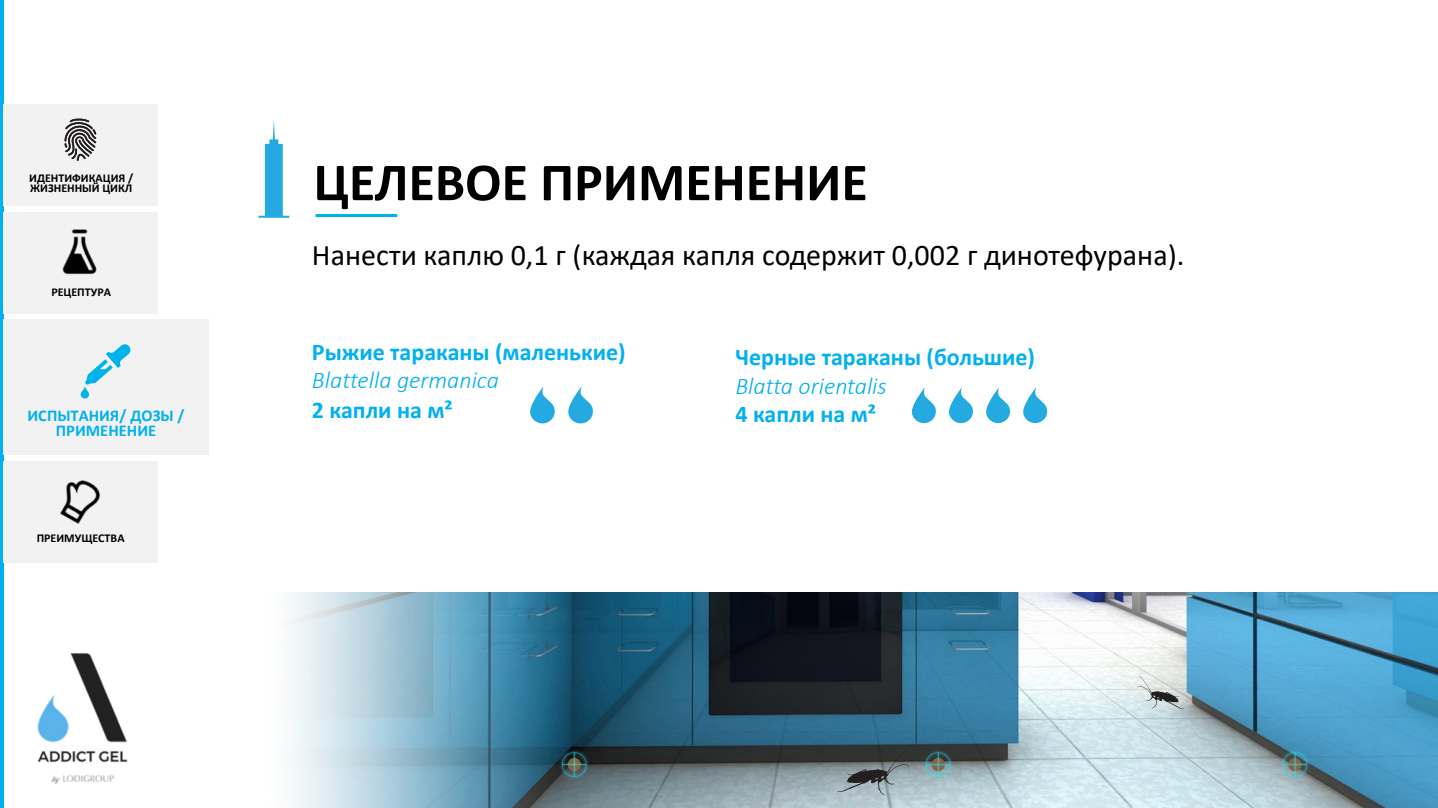
<style>
.page{position:relative;width:1438px;height:808px;background:#fff}
.page>*{position:absolute;margin:0;border:0;box-sizing:border-box;transform-origin:0 0}
.t1{font:700 54px "Calibri";color:#000}
.t2{font:30px "Calibri";color:#000}
.t3{font:700 24px "Calibri";color:#00b0f0}
.t4{font:italic 300 24px "Calibri";color:#00b0f0}
.t5{font:700 16.5px/15.1px "Calibri";color:#00b0f0;text-align:center}
.t6{font:700 12px/10.5px "Calibri";color:#000}
</style>
<div class="page">
<img style="left:37px;top:653px;width:91px;height:131px">
<img style="left:289px;top:592px;width:1148px;height:216px">
<hr style="left:0;top:0;width:3px;height:808px;background:#00b0f0">
<svg style="left:530px;top:386px;width:25px;height:37px"></svg>
<svg style="left:568px;top:386px;width:25px;height:37px"></svg>
<svg style="left:911px;top:387px;width:25px;height:36px"></svg>
<svg style="left:949px;top:387px;width:24px;height:36px"></svg>
<svg style="left:986px;top:387px;width:24px;height:36px"></svg>
<svg style="left:1023px;top:387px;width:24px;height:36px"></svg>
<hr style="left:315px;top:214px;width:82px;height:3px;background:#00b0f0">
<svg style="left:258px;top:120px;width:31px;height:98px"></svg>
<svg style="left:837px;top:749px;width:72px;height:46px;background:#6a7375"></svg>
<svg style="left:1136px;top:676px;width:48px;height:34px;background:#c1c7c6"></svg>
<div style="left:3px;top:104px;width:154px;height:102px;background:#f2f2f2"></div>
<div style="left:3px;top:212px;width:154px;height:101px;background:#f2f2f2"></div>
<svg style="left:65px;top:119px;width:31px;height:42px"></svg>
<div style="left:3px;top:461px;width:154px;height:102px;background:#f2f2f2"></div>
<div style="left:3px;top:319px;width:206px;height:136px;background:#f2f2f2"></div>
<img style="left:60px;top:481px;width:40px;height:43px">
<img style="left:62px;top:229px;width:35px;height:46px">
<svg style="left:81px;top:344px;width:49px;height:54px"></svg>
<p class="t6" style="left:29px;top:172px;width:106px">ИДЕНТИФИКАЦИЯ /<br>ЖИЗНЕННЫЙ ЦИКЛ</p>
<p class="t6" style="left:51px;top:287px;width:61px">РЕЦЕПТУРА</p>
<p class="t5" style="left:28px;top:407px;width:158px">ИСПЫТАНИЯ/ ДОЗЫ /<br>ПРИМЕНЕНИЕ</p>
<p class="t6" style="left:37px;top:532px;width:89px">ПРЕИМУЩЕСТВА</p>
<h1 class="t1" style="left:313px;top:144px;width:555px">ЦЕЛЕВОЕ ПРИМЕНЕНИЕ</h1>
<p class="t2" style="left:312px;top:235px;width:874px">Нанести каплю 0,1 г (каждая капля содержит 0,002 г динотефурана).</p>
<p class="t3" style="left:312px;top:335px;width:315px">Рыжие тараканы (маленькие)</p>
<p class="t4" style="left:312px;top:365px;width:189px">Blattella germanica</p>
<p class="t3" style="left:312px;top:393px;width:142px">2 капли на м²</p>
<p class="t3" style="left:735px;top:340px;width:301px">Черные тараканы (большие)</p>
<p class="t4" style="left:735px;top:371px;width:153px">Blatta orientalis</p>
<p class="t3" style="left:735px;top:397px;width:142px">4 капли на м²</p>
</div>
